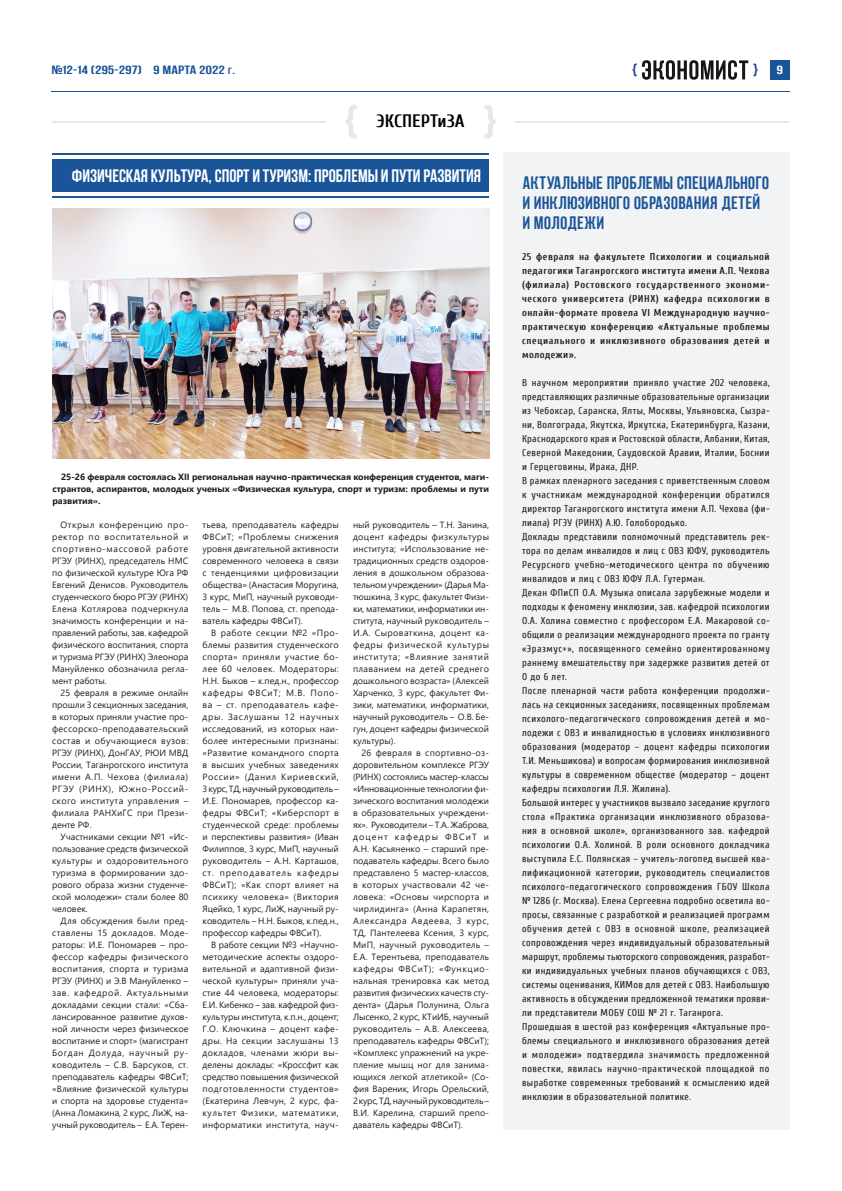
<style>
.page{position:relative;width:842px;height:1191px;background:#fff}
.page>*{position:absolute;margin:0;border:0;box-sizing:border-box;transform-origin:0 0}
.Заголовок{font:18px/20px "AA Bebas Neue";letter-spacing:.04em;color:#1a5599}
.Заголовок-2{font:700 18px "Bebas Neue";color:#fff}
.Заголовок-3{font:700 18px "Cuprum";color:#000}
.t1{font:12px "AA Bebas Neue";letter-spacing:.025em;color:#1a5599;scale:1.33 1}
.t2{font:12px "AA Bebas Neue";color:#fff;scale:1.33 1}
.Заголовок-4{font:10px/14px "Cuprum";letter-spacing:.04em;color:#231f20;text-align:justify}
.Заголовок-5{font:700 10px/14px "Cuprum";letter-spacing:.06em;color:#231f20;text-align:justify}
.Заголовок-6{font:9px/12px "Segoe UI";color:#231f20;text-align:justify}
.Заголовок-7{font:700 9px/12px "Segoe UI";color:#231f20;text-align:justify}
.s1{font-size:9px}
</style>
<div class="page">
<div style="left:770px;top:60px;width:20px;height:20px;background:#1a5599"></div>
<svg style="left:632px;top:60px;width:126px;height:20px"></svg>
<hr style="left:52px;top:91px;width:738px;height:1px;background:#1a5599">
<img style="left:52px;top:208px;width:437px;height:250px">
<div style="left:503px;top:152px;width:287px;height:978px;background:#f2f3f4"></div>
<svg style="left:346px;top:105px;width:11px;height:33px"></svg>
<svg style="left:484px;top:105px;width:11px;height:33px"></svg>
<hr style="left:515px;top:121px;width:274px;height:1px;background:#e6e7e9">
<hr style="left:52px;top:121px;width:274px;height:1px;background:#e6e7e9">
<div style="left:53px;top:159px;width:436px;height:32px;background:#1a5599"></div>
<hr style="left:53px;top:153px;width:436px;height:1px;background:#1a5599">
<hr style="left:53px;top:196px;width:436px;height:1px;background:#1a5599">
<h2 class="t1" style="left:52px;top:63px;width:139px">№12-14 (295-297) 9 марта 2022 <span class="s1">г</span>.</h2>
<h2 class="t2" style="left:777px;top:63px;width:6px">9</h2>
<p class="Заголовок-3" style="left:377px;top:111px;width:89px">ЭКСПЕРТиЗА</p>
<p class="Заголовок-2" style="left:72px;top:166px;width:410px">Физическая культура, спорт и туризм: проблемы и пути развития</p>
<p class="Заголовок-7" style="left:52px;top:470px;width:438px;text-indent:9px">25-26 февраля состоялась XII региональная научно-практическая конференция студентов, маги&shy;странтов, аспирантов, молодых ученых «Физическая культура, спорт и туризм: проблемы и пути развития».</p>
<p class="Заголовок-6" style="left:52px;top:518px;width:138px;text-indent:9px">Открыл конференцию про&shy;ректор по воспитательной и спортивно-массовой работе РГЭУ (РИНХ), председатель НМС по физической культуре Юга РФ Евгений Денисов. Руководитель студенческого бюро РГЭУ (РИНХ)<br>Елена Котлярова подчеркнула значимость конференции и на&shy;правлений работы, зав. кафедрой физического воспитания, спорта и туризма РГЭУ (РИНХ) Элеонора Мануйленко обозначила регла&shy;мент работы.</p>
<p class="Заголовок-6" style="left:52px;top:686px;width:138px;text-indent:9px">25 февраля в режиме онлайн прошли 3 секционных заседания, в которых приняли участие про&shy;фессорско-преподавательский состав и обучающиеся вузов:<br>РГЭУ (РИНХ), ДонГАУ, РЮИ МВД России, Таганрогского института имени А.П. Чехова (филиала)<br>РГЭУ (РИНХ), Южно-Россий&shy;ского института управления – филиала РАНХиГС при Прези&shy;денте РФ.</p>
<p class="Заголовок-6" style="left:52px;top:830px;width:138px;text-indent:9px">Участниками секции №1 «Ис&shy;пользование средств физической культуры и оздоровительного туризма в формировании здо&shy;рового образа жизни студенче&shy;ской молодежи» стали более 80 человек.</p>
<p class="Заголовок-6" style="left:52px;top:914px;width:138px;text-indent:9px">Для обсуждения были пред&shy;ставлены 15 докладов. Моде&shy;раторы: И.Е. Пономарев – про&shy;фессор кафедры физического воспитания, спорта и туризма РГЭУ (РИНХ) и Э.В Мануйленко – зав. кафедрой. Актуальными докладами секции стали: «Сба&shy;лансированное развитие духов&shy;ной личности через физическое воспитание и спорт» (магистрант Богдан Долуда, научный ру&shy;ководитель – С.В. Барсуков, ст. преподаватель кафедры ФВСиТ; «Влияние физической культуры и спорта на здоровье студента» (Анна Ломакина, 2 курс, ЛиЖ, на&shy;учный руководитель – Е.А. Терен-</p>
<p class="Заголовок-6" style="left:203px;top:518px;width:138px">тьева, преподаватель кафедры ФВСиТ; «Проблемы снижения уровня двигательной активности современного человека в связи с тенденциями цифровизации общества» (Анастасия Моругина, 3 курс, МиП, научный руководи&shy;тель – М.В. Попова, ст. препода&shy;ватель кафедры ФВСиТ).</p>
<p class="Заголовок-6" style="left:203px;top:626px;width:138px;text-indent:9px">В работе секции №2 «Про&shy;блемы развития студенческого спорта» приняли участие бо&shy;лее 60 человек. Модераторы:<br>Н.Н. Быков – к.пед.н., профессор кафедры ФВСиТ; М.В. Попо&shy;ва – ст. преподаватель кафе&shy;дры. Заслушаны 12 научных исследований, из которых наи&shy;более интересными признаны: «Развитие командного спорта в высших учебных заведениях России» (Данил Кириевский, 3 курс, ТД, научный руководитель – И.Е. Пономарев, профессор ка&shy;федры ФВСиТ; «Киберспорт в студенческой среде: проблемы и перспективы развития» (Иван Филиппов, 3 курс, МиП, научный руководитель – А.Н. Карташов, ст. преподаватель кафедры ФВСиТ); «Как спорт влияет на психику человека» (Виктория Яцейко, 1 курс, ЛиЖ, научный ру&shy;ководитель – Н.Н. Быков, к.пед.н., профессор кафедры ФВСиТ).</p>
<p class="Заголовок-6" style="left:203px;top:938px;width:138px;text-indent:9px">В работе секции №3 «Научно&shy;методические аспекты оздоро&shy;вительной и адаптивной физи&shy;ческой культуры» приняли уча&shy;стие 44 человека, модераторы:<br>Е.И. Кибенко – зав. кафедрой физ&shy;культуры института, к.п.н., доцент; Г.О. Ключкина – доцент кафе&shy;дры. На секции заслушаны 13 докладов, членами жюри вы&shy;делены доклады: «Кроссфит как средство повышения физической подготовленности студентов» (Екатерина Левчун, 2 курс, фа&shy;культет Физики, математики, информатики института, науч-</p>
<p class="Заголовок-6" style="left:353px;top:518px;width:138px">ный руководитель – Т.Н. Занина, доцент кафедры физкультуры института; «Использование не&shy;традиционных средств оздоров&shy;ления в дошкольном образова&shy;тельном учреждении» (Дарья Ма&shy;тюшкина, 3 курс, факультет Физи&shy;ки, математики, информатики ин&shy;ститута, научный руководитель – И.А. Сыроваткина, доцент ка&shy;федры физической культуры института; «Влияние занятий плаванием на детей среднего дошкольного возраста» (Алексей Харченко, 3 курс, факультет Фи&shy;зики, математики, информатики, научный руководитель – О.В. Бе&shy;гун, доцент кафедры физической культуры).</p>
<p class="Заголовок-6" style="left:353px;top:746px;width:138px;text-indent:9px">26 февраля в спортивно-оз&shy;доровительном комплексе РГЭУ (РИНХ) состоялись мастер-классы «Инновационные технологии фи&shy;зического воспитания молодежи в образовательных учреждени&shy;ях». Руководители – Т.А. Жаброва, доцент кафедры ФВСиТ и А.Н. Касьяненко – старший пре&shy;подаватель кафедры. Всего было представлено 5 мастер-классов, в которых участвовали 42 че&shy;ловека: «Основы чирспорта и чирлидинга» (Анна Карапетян, Александра Авдеева, 3 курс, ТД, Пантелеева Ксения, 3 курс, МиП, научный руководитель – Е.А. Терентьева, преподаватель кафедры ФВСиТ); «Функцио&shy;нальная тренировка как метод развития физических качеств сту&shy;дента» (Дарья Полунина, Ольга Лысенко, 2 курс, КТиИБ, научный руководитель – А.В. Алексеева, преподаватель кафедры ФВСиТ); «Комплекс упражнений на укре&shy;пление мышц ног для занима&shy;ющихся легкой атлетикой» (Со&shy;фия Вареник, Игорь Орельский, 2 курс, ТД, научный руководитель – В.И. Карелина, старший препо&shy;даватель кафедры ФВСиТ).</p>
<p class="Заголовок" style="left:523px;top:172px;width:248px">АКТУАЛЬНЫЕ ПРОБЛЕМЫ СПЕЦИАЛЬНОГО<br>И ИНКЛЮЗИВНОГО ОБРАЗОВАНИЯ ДЕТЕЙ<br>И МОЛОДЕЖИ</p>
<p class="Заголовок-5" style="left:522px;top:249px;width:249px">25 февраля на факультете Психологии и социальной педагогики Таганрогского института имени А.П. Чехова (филиала) Ростовского государственного экономи&shy;ческого университета (РИНХ) кафедра психологии в онлайн-формате провела VI Международную научно&shy;практическую конференцию «Актуальные проблемы специального и инклюзивного образования детей и молодежи».</p>
<p class="Заголовок-4" style="left:522px;top:375px;width:249px">В научном мероприятии приняло участие 202 человека, представляющих различные образовательные организации из Чебоксар, Саранска, Ялты, Москвы, Ульяновска, Сызра&shy;ни, Волгограда, Якутска, Иркутска, Екатеринбурга, Казани, Краснодарского края и Ростовской области, Албании, Китая, Северной Македонии, Саудовской Аравии, Италии, Боснии и Герцеговины, Ирака, ДНР.</p>
<p class="Заголовок-4" style="left:522px;top:473px;width:249px">В рамках пленарного заседания с приветственным словом к участникам международной конференции обратился директор Таганрогского института имени А.П. Чехова (фи&shy;лиала) РГЭУ (РИНХ) А.Ю. Голобородько.</p>
<p class="Заголовок-4" style="left:522px;top:529px;width:249px">Доклады представили полномочный представитель рек&shy;тора по делам инвалидов и лиц с ОВЗ ЮФУ, руководитель Ресурсного учебно-методического центра по обучению инвалидов и лиц с ОВЗ ЮФУ Л.А. Гутерман.</p>
<p class="Заголовок-4" style="left:522px;top:585px;width:249px">Декан ФПиСП О.А. Музыка описала зарубежные модели и подходы к феномену инклюзии, зав. кафедрой психологии О.А. Холина совместно с профессором Е.А. Макаровой со&shy;общили о реализации международного проекта по гранту «Эразмус+», посвященного семейно ориентированному раннему вмешательству при задержке развития детей от 0 до 6 лет.</p>
<p class="Заголовок-4" style="left:522px;top:683px;width:249px">После пленарной части работа конференции продолжи&shy;лась на секционных заседаниях, посвященных проблемам психолого-педагогического сопровождения детей и мо&shy;лодежи с ОВЗ и инвалидностью в условиях инклюзивного образования (модератор – доцент кафедры психологии Т.И. Меньшикова) и вопросам формирования инклюзивной культуры в современном обществе (модератор – доцент кафедры психологии Л.Я. Жилина).</p>
<p class="Заголовок-4" style="left:522px;top:795px;width:249px">Большой интерес у участников вызвало заседание круглого стола «Практика организации инклюзивного образова&shy;ния в основной школе», организованного зав. кафедрой психологии О.А. Холиной. В роли основного докладчика выступила Е.С. Полянская – учитель-логопед высшей ква&shy;лификационной категории, руководитель специалистов психолого-педагогического сопровождения ГБОУ Школа № 1286 (г. Москва). Елена Сергеевна подробно осветила во&shy;просы, связанные с разработкой и реализацией программ обучения детей с ОВЗ в основной школе, реализацией сопровождения через индивидуальный образовательный маршрут, проблемы тьюторского сопровождения, разработ&shy;ки индивидуальных учебных планов обучающихся с ОВЗ, системы оценивания, КИМов для детей с ОВЗ. Наибольшую активность в обсуждении предложенной тематики прояви&shy;ли представители МОБУ СОШ № 21 г. Таганрога.</p>
<p class="Заголовок-4" style="left:522px;top:1019px;width:249px">Прошедшая в шестой раз конференция «Актуальные про&shy;блемы специального и инклюзивного образования детей и молодежи» подтвердила значимость предложенной повестки, явилась научно-практической площадкой по выработке современных требований к осмыслению идей инклюзии в образовательной политике.</p>
</div>
